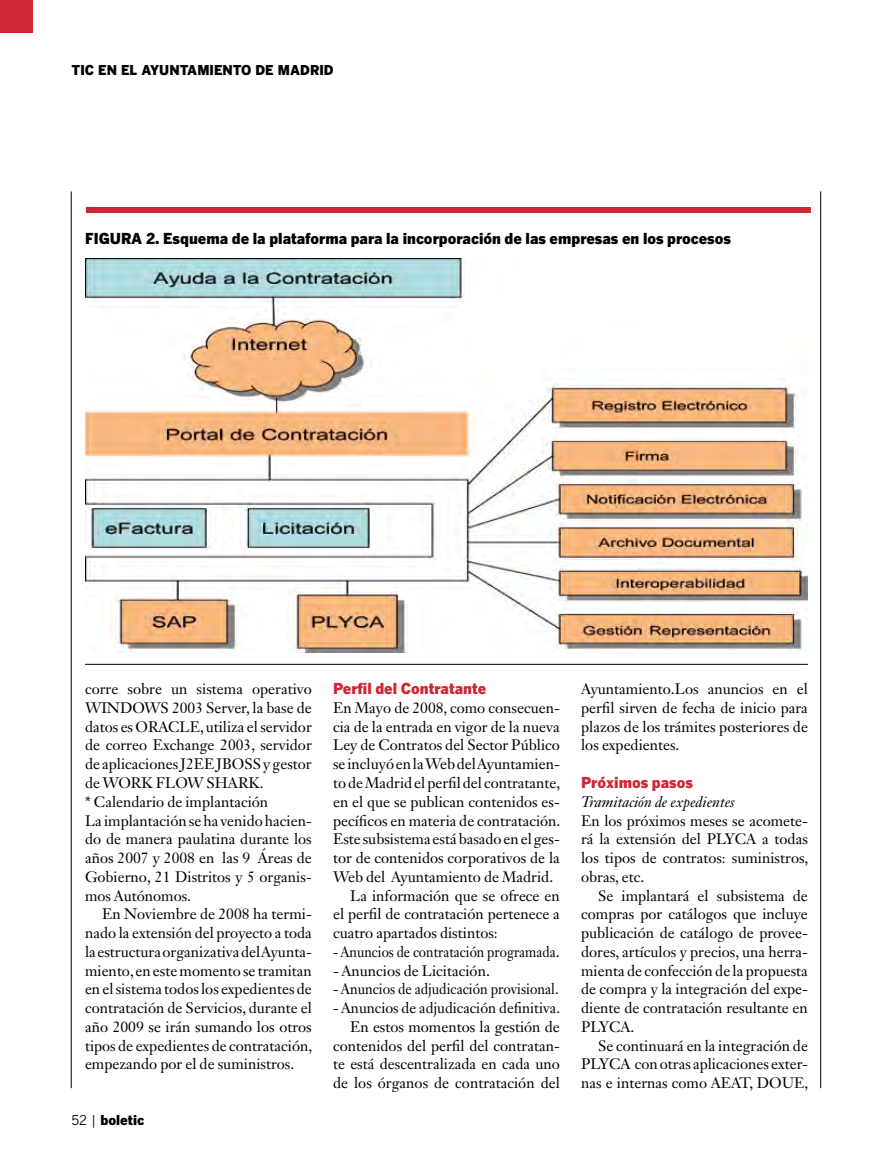
<style>
.page{position:relative;width:893px;height:1170px;background:#fff}
.page>*{position:absolute;margin:0;border:0;box-sizing:border-box;transform-origin:0 0}
.t1{font:15px/18.8px "Janson Text LT Std";color:#000;text-align:justify}
.t2{font:900 15px "Benton Gothic";color:#000}
.t3{font:15px "Janson Text LT Std";color:#000;scale:.92 1}
.t4{font:15px "Janson Text LT Std";color:#000;scale:.9 1}
.t5{font:900 15px "Benton Gothic";color:#d02734}
.t6{font:italic 15px "Janson Text LT Std";color:#000}
.t7{font:900 13.5px "Benton Gothic";color:#000}
.s1{font-weight:400}
</style>
<div class="page">
<hr style="left:71px;top:191px;width:1px;height:897px;background:#000">
<hr style="left:820px;top:191px;width:1px;height:897px;background:#000">
<div style="left:0;top:0;width:33px;height:33px;background:#d02734"></div>
<img style="left:85px;top:259px;width:723px;height:393px">
<hr style="left:85px;top:664px;width:723px;height:1px;background:#000">
<div style="left:86px;top:207px;width:725px;height:6px;background:#d02734"></div>
<p class="t7" style="left:71px;top:61px;width:264px">TIC EN EL AYUNTAMIENTO DE MADRID</p>
<p class="t2" style="left:85px;top:229px;width:647px">FIGURA 2. Esquema de la plataforma para la incorporación de las empresas en los procesos</p>
<p class="t1" style="left:85px;top:679px;width:228px;text-align:left">corre sobre un sistema operativo<br>WINDOWS 2003 Server, la base de datos es ORACLE, utiliza el servidor de correo Exchange 2003, servidor de aplicaciones J2EE JBOSS y gestor de WORK FLOW SHARK.<br>* Calendario de implantación<br>La implantación se ha venido hacien&shy;do de manera paulatina durante los años 2007 y 2008 en las 9 Áreas de<br>Gobierno, 21 Distritos y 5 organis&shy;mos Autónomos.</p>
<p class="t1" style="left:85px;top:904px;width:229px;text-indent:17px">En Noviembre de 2008 ha termi&shy;nado la extensión del proyecto a toda la estructura organizativa del Ayunta&shy;miento, en este momento se tramitan en el sistema todos los expedientes de contratación de Servicios, durante el año 2009 se irán sumando los otros tipos de expedientes de contratación, empezando por el de suministros.</p>
<p class="t7" style="left:71px;top:1111px;width:74px"><span class="s1">52 |</span> boletic</p>
<p class="t5" style="left:333px;top:679px;width:155px">Perfil del Contratante</p>
<p class="t1" style="left:333px;top:698px;width:228px">En Mayo de 2008, como consecuen-</p>
<p class="t1" style="left:333px;top:717px;width:228px">cia de la entrada en vigor de la nueva</p>
<p class="t1" style="left:333px;top:735px;width:228px">Ley de Contratos del Sector Público</p>
<p class="t1" style="left:333px;top:754px;width:228px">se incluyó en la Web del Ayuntamien-</p>
<p class="t1" style="left:333px;top:773px;width:229px">to de Madrid el perfil del contratante,</p>
<p class="t1" style="left:333px;top:792px;width:228px">en el que se publican contenidos es-</p>
<p class="t1" style="left:333px;top:810px;width:229px">pecíficos en materia de contratación.</p>
<p class="t1" style="left:333px;top:829px;width:228px">Este subsistema está basado en el ges-</p>
<p class="t1" style="left:333px;top:848px;width:228px">tor de contenidos corporativos de la</p>
<p class="t1" style="left:333px;top:867px;width:222px">Web del Ayuntamiento de Madrid.</p>
<p class="t1" style="left:350px;top:885px;width:211px">La información que se ofrece en</p>
<p class="t1" style="left:333px;top:904px;width:228px">el perfil de contratación pertenece a</p>
<p class="t1" style="left:333px;top:923px;width:166px">cuatro apartados distintos:</p>
<p class="t4" style="left:333px;top:942px;width:253px">- Anuncios de contratación programada.</p>
<p class="t1" style="left:333px;top:960px;width:158px">- Anuncios de Licitación.</p>
<p class="t3" style="left:333px;top:979px;width:247px">- Anuncios de adjudicación provisional.</p>
<p class="t1" style="left:333px;top:998px;width:229px;text-align:right">- Anuncios de adjudicación definitiva.<br>En estos momentos la gestión de contenidos del perfil del contratan&shy;te está descentralizada en cada uno de los órganos de contratación del</p>
<p class="t1" style="left:581px;top:679px;width:228px">Ayuntamiento.Los anuncios en el perfil sirven de fecha de inicio para plazos de los trámites posteriores de los expedientes.</p>
<p class="t5" style="left:581px;top:773px;width:113px">Próximos pasos</p>
<p class="t6" style="left:581px;top:792px;width:155px">Tramitación de expedientes</p>
<p class="t1" style="left:581px;top:810px;width:229px">En los próximos meses se acomete&shy;rá la extensión del PLYCA a todas los tipos de contratos: suministros, obras, etc.</p>
<p class="t1" style="left:581px;top:885px;width:228px;text-indent:17px">Se implantará el subsistema de compras por catálogos que incluye publicación de catálogo de provee&shy;dores, artículos y precios, una herra&shy;mienta de confección de la propuesta de compra y la integración del expe&shy;diente de contratación resultante en PLYCA.</p>
<p class="t1" style="left:581px;top:1035px;width:229px;text-indent:17px">Se continuará en la integración de PLYCA con otras aplicaciones exter&shy;nas e internas como AEAT, DOUE,</p>
</div>
